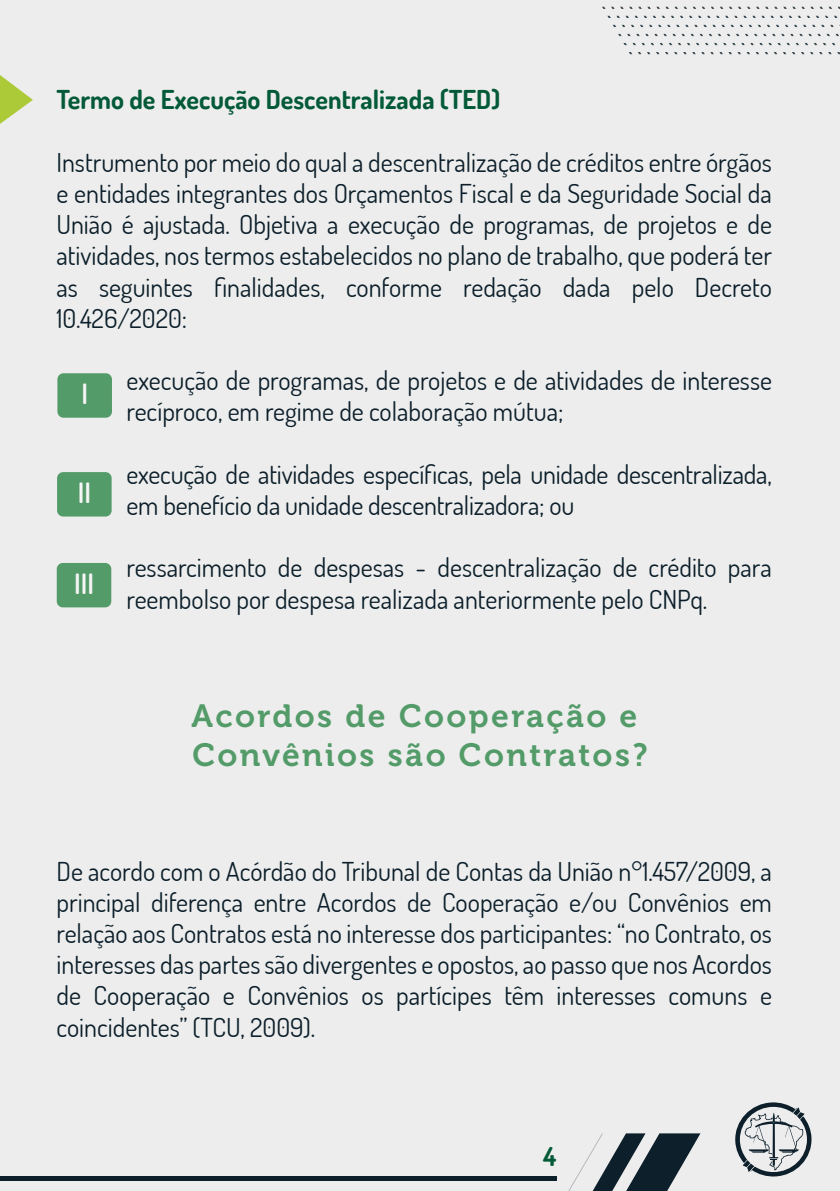
<style>
.page{position:relative;width:840px;height:1191px;background:#fff}
.page>*{position:absolute;margin:0;border:0;box-sizing:border-box;transform-origin:0 0}
.t1{font:32px/38.4px "Museo 700";letter-spacing:.075em;color:#539b68}
.t2{font:600 28px "Dosis";color:#f6f6f6}
.t3{font:26px/31.2px "Dosis";color:#0c1f2a}
.t4{font:700 26px "Dosis";color:#035a38}
</style>
<div class="page">
<div style="left:0;top:0;width:839px;height:1191px;background:#ededed"></div>
<svg style="left:602px;top:6px;width:237px;height:49px"></svg>
<svg style="left:568px;top:1133px;width:132px;height:58px"></svg>
<hr style="left:0;top:1176px;width:556px;height:4px;background:#0c1f2a">
<svg style="left:735px;top:1102px;width:77px;height:74px"></svg>
<div style="left:57px;top:373px;width:55px;height:45px;background:#539b68;border-radius:6px"></div>
<div style="left:57px;top:472px;width:55px;height:44px;background:#539b68;border-radius:6px"></div>
<div style="left:57px;top:563px;width:54px;height:44px;background:#539b68;border-radius:6px"></div>
<svg style="left:0;top:75px;width:33px;height:49px"></svg>
<p class="t4" style="left:56px;top:83px;width:445px">Termo de Execução Descentralizada (TED)</p>
<p class="t3" style="left:56px;top:146px;width:716px;text-align:justify">Instrumento por meio do qual a descentralização de créditos entre órgãos e entidades integrantes dos Orçamentos Fiscal e da Seguridade Social da União é ajustada. Objetiva a execução de programas, de projetos e de atividades, nos termos estabelecidos no plano de trabalho, que poderá ter as seguintes finalidades, conforme redação dada pelo Decreto 10.426/2020:</p>
<p class="t2" style="left:81px;top:376px;width:8px">I</p>
<p class="t2" style="left:78px;top:475px;width:15px">II</p>
<p class="t2" style="left:74px;top:565px;width:21px">III</p>
<p class="t3" style="left:126px;top:364px;width:646px">execução de programas, de projetos e de atividades de interesse recíproco, em regime de colaboração mútua;</p>
<p class="t3" style="left:126px;top:458px;width:646px">execução de atividades específicas, pela unidade descentralizada, em benefício da unidade descentralizadora; ou</p>
<p class="t3" style="left:126px;top:551px;width:646px">ressarcimento de despesas - descentralização de crédito para reembolso por despesa realizada anteriormente pelo CNPq.</p>
<p class="t1" style="left:191px;top:697px;width:457px">Acordos de Cooperação e<br>Convênios são Contratos?</p>
<p class="t3" style="left:56px;top:854px;width:716px;text-align:justify">De acordo com o Acórdão do Tribunal de Contas da União n°1.457/2009, a principal diferença entre Acordos de Cooperação e/ou Convênios em relação aos Contratos está no interesse dos participantes: “no Contrato, os interesses das partes são divergentes e opostos, ao passo que nos Acordos de Cooperação e Convênios os partícipes têm interesses comuns e coincidentes” (TCU, 2009).</p>
<p class="t4" style="left:542px;top:1139px;width:15px">4</p>
</div>
